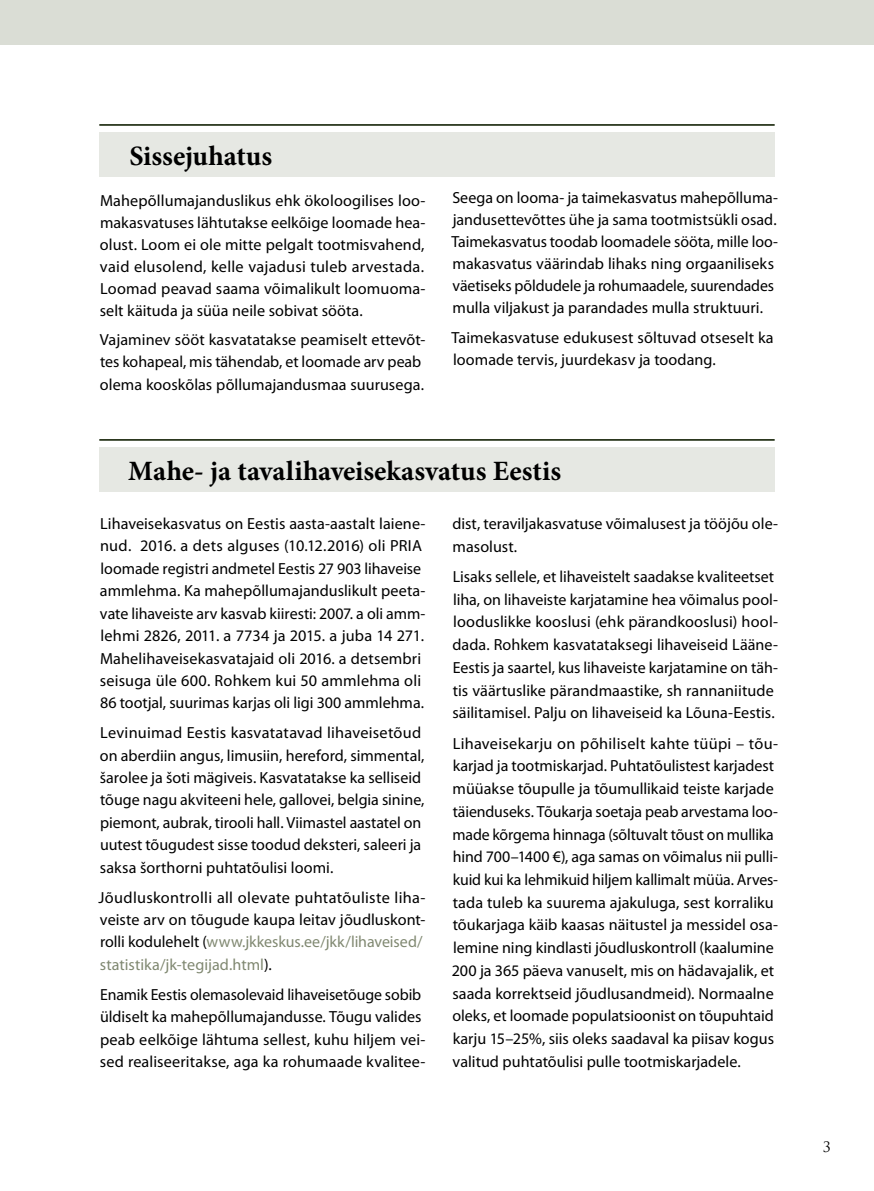
<style>
.page{position:relative;width:874px;height:1191px;background:#fff}
.page>*{position:absolute;margin:0;border:0;box-sizing:border-box;transform-origin:0 0}
.t1{font:700 28px "Minion Pro";color:#000}
.t2{font:16.1px/22.8px "Myriad Pro";color:#000}
.t3{font:14px "Trajan Pro";color:#000}
.s1{color:#808871}
</style>
<div class="page">
<div style="left:99px;top:132px;width:675px;height:45px;background:#e6e8e3"></div>
<hr style="left:99px;top:124px;width:675px;height:2px;background:#27341a">
<div style="left:99px;top:447px;width:675px;height:45px;background:#e6e8e3"></div>
<hr style="left:99px;top:439px;width:675px;height:2px;background:#27341a">
<div style="left:0;top:0;width:873px;height:44px;background:#daddd5"></div>
<h1 class="t1" style="left:129px;top:136px;width:144px">Sissejuhatus</h1>
<p class="t2" style="left:100px;top:189px;width:327px;line-height:22.1px;text-align:justify">Mahepõllumajanduslikus ehk ökoloogilises loo&shy;makasvatuses lähtutakse eelkõige loomade hea&shy;olust. Loom ei ole mitte pelgalt tootmisvahend, vaid elusolend, kelle vajadusi tuleb arvestada.<br>Loomad peavad saama võimalikult loomuoma&shy;selt käituda ja süüa neile sobivat sööta.</p>
<p class="t2" style="left:100px;top:329px;width:327px;line-height:22.1px">Vajaminev sööt kasvatatakse peamiselt ettevõt&shy;tes kohapeal, mis tähendab, et loomade arv peab olema kooskõlas põllumajandusmaa suurusega.</p>
<p class="t2" style="left:451px;top:186px;width:328px;line-height:22.1px">Seega on looma- ja taimekasvatus mahepõlluma&shy;jandusettevõttes ühe ja sama tootmistsükli osad.<br>Taimekasvatus toodab loomadele sööta, mille loo&shy;makasvatus väärindab lihaks ning orgaaniliseks väetiseks põldudele ja rohumaadele, suurendades mulla viljakust ja parandades mulla struktuuri.</p>
<p class="t2" style="left:451px;top:326px;width:323px;line-height:22.1px">Taimekasvatuse edukusest sõltuvad otseselt ka loomade tervis, juurdekasv ja toodang.</p>
<h1 class="t1" style="left:128px;top:451px;width:434px">Mahe- ja tavalihaveisekasvatus Eestis</h1>
<p class="t2" style="left:100px;top:512px;width:327px">Lihaveisekasvatus on Eestis aasta-aastalt laiene&shy;nud. 2016. a dets alguses (10.12.2016) oli PRIA loomade registri andmetel Eestis 27 903 lihaveise ammlehma. Ka mahepõllumajanduslikult peeta&shy;vate lihaveiste arv kasvab kiiresti: 2007. a oli amm&shy;lehmi 2826, 2011. a 7734 ja 2015. a juba 14 271.<br>Mahelihaveisekasvatajaid oli 2016. a detsembri seisuga üle 600. Rohkem kui 50 ammlehma oli 86 tootjal, suurimas karjas oli ligi 300 ammlehma.</p>
<p class="t2" style="left:100px;top:721px;width:326px">Levinuimad Eestis kasvatatavad lihaveisetõud on aberdiin angus, limusiin, hereford, simmental, šarolee ja šoti mägiveis. Kasvatatakse ka selliseid tõuge nagu akviteeni hele, gallovei, belgia sinine, piemont, aubrak, tirooli hall. Viimastel aastatel on uutest tõugudest sisse toodud deksteri, saleeri ja saksa šorthorni puhtatõulisi loomi.</p>
<p class="t2" style="left:98px;top:885px;width:328px">Jõudluskontrolli all olevate puhtatõuliste liha&shy;veiste arv on tõugude kaupa leitav jõudluskont&shy;rolli kodulehelt (<span class="s1">www.jkkeskus.ee/jkk/lihaveised/ statistika/jk-tegijad.html</span>).</p>
<p class="t2" style="left:100px;top:982px;width:327px">Enamik Eestis olemasolevaid lihaveisetõuge sobib üldiselt ka mahepõllumajandusse. Tõugu valides peab eelkõige lähtuma sellest, kuhu hiljem vei&shy;sed realiseeritakse, aga ka rohumaade kvalitee-</p>
<p class="t2" style="left:452px;top:512px;width:327px">dist, teraviljakasvatuse võimalusest ja tööjõu ole&shy;masolust.</p>
<p class="t2" style="left:452px;top:565px;width:327px">Lisaks sellele, et lihaveistelt saadakse kvaliteetset liha, on lihaveiste karjatamine hea võimalus pool&shy;looduslikke kooslusi (ehk pärandkooslusi) hool&shy;dada. Rohkem kasvatataksegi lihaveiseid Lääne-Eestis ja saartel, kus lihaveiste karjatamine on täh&shy;tis väärtuslike pärandmaastike, sh rannaniitude säilitamisel. Palju on lihaveiseid ka Lõuna-Eestis.</p>
<p class="t2" style="left:451px;top:731px;width:328px">Lihaveisekarju on põhiliselt kahte tüüpi – tõu&shy;karjad ja tootmiskarjad. Puhtatõulistest karjadest müüakse tõupulle ja tõumullikaid teiste karjade täienduseks. Tõukarja soetaja peab arvestama loo&shy;made kõrgema hinnaga (sõltuvalt tõust on mullika hind 700–1400 €), aga samas on võimalus nii pulli&shy;kuid kui ka lehmikuid hiljem kallimalt müüa. Arves&shy;tada tuleb ka suurema ajakuluga, sest korraliku tõukarjaga käib kaasas näitustel ja messidel osa&shy;lemine ning kindlasti jõudluskontroll (kaalumine 200 ja 365 päeva vanuselt, mis on hädavajalik, et saada korrektseid jõudlusandmeid). Normaalne oleks, et loomade populatsioonist on tõupuhtaid karju 15–25%, siis oleks saadaval ka piisav kogus valitud puhtatõulisi pulle tootmiskarjadele.</p>
<p class="t3" style="left:822px;top:1137px;width:9px">3</p>
</div>
